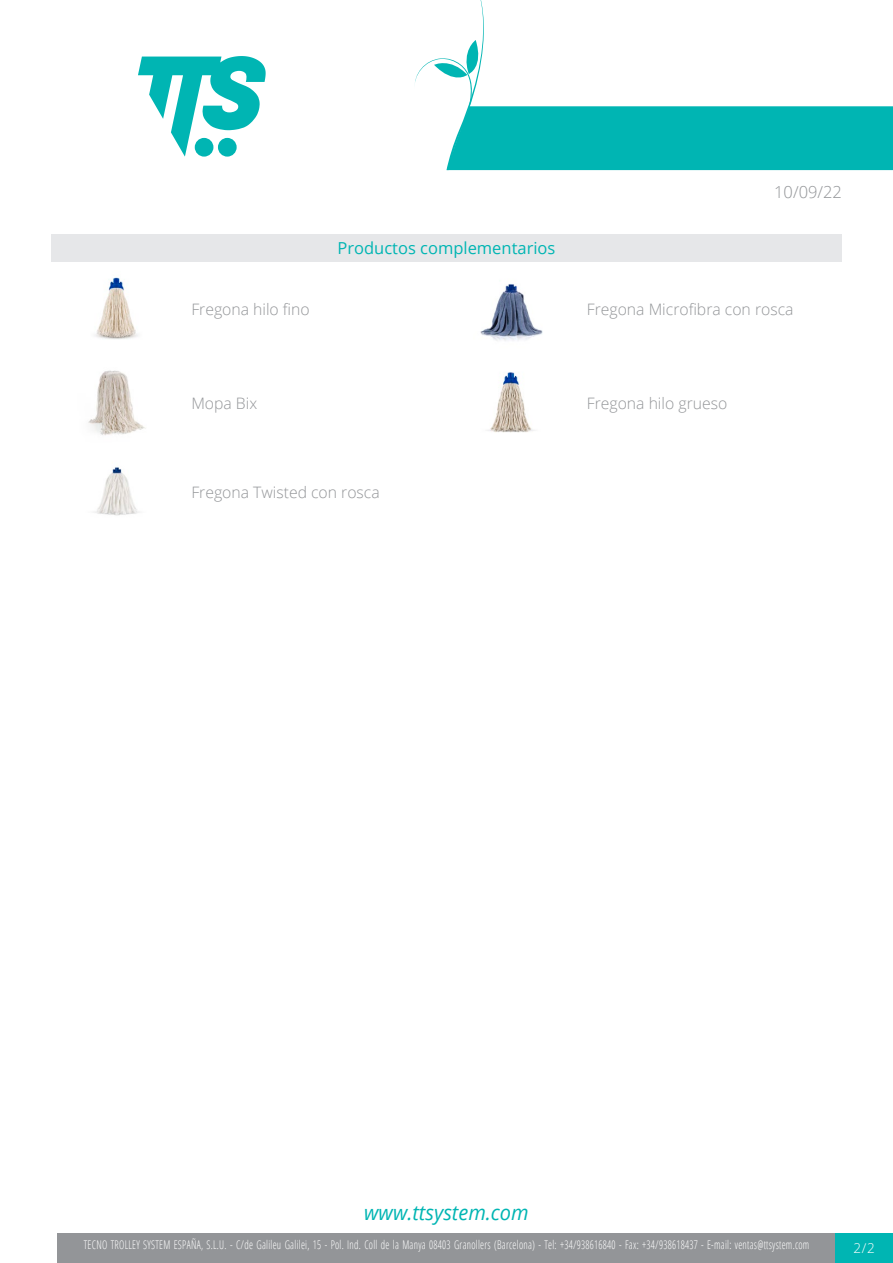
<style>
.page{position:relative;width:893px;height:1263px;background:#fff}
.page>*{position:absolute;margin:0;border:0;box-sizing:border-box;transform-origin:0 0}
.t1{font:italic 20.85px "Open Sans";color:#00b5b3;scale:.96 1}
.Titolo4{font:16.5px "Open Sans";color:#00b5b3}
.t2{font:300 16.5px "Open Sans";color:#939598}
.Nome{font:300 15.75px "Open Sans";color:#939598}
.t3{font:300 13.5px "Open Sans";color:#fff}
.t4{font:300 12px "Open Sans Condensed";letter-spacing:.025em;color:#fff;scale:.85 1}
</style>
<div class="page">
<svg style="left:138px;top:56px;width:128px;height:101px"></svg>
<div style="left:57px;top:1233px;width:779px;height:30px;background:#939598"></div>
<div style="left:836px;top:1233px;width:57px;height:30px;background:#00b5b3"></div>
<svg style="left:415px;top:0;width:478px;height:170px"></svg>
<div style="left:51px;top:234px;width:791px;height:28px;background:#e6e7e9"></div>
<img style="left:95px;top:277px;width:43px;height:62px">
<img style="left:480px;top:284px;width:63px;height:57px">
<img style="left:88px;top:370px;width:58px;height:65px">
<img style="left:487px;top:372px;width:47px;height:61px">
<img style="left:94px;top:467px;width:45px;height:49px">
<p class="Titolo4" style="left:338px;top:237px;width:219px">Productos complementarios</p>
<h2 class="t2" style="left:774px;top:180px;width:69px">10/09/22</h2>
<p class="Nome" style="left:191px;top:299px;width:120px">Fregona hilo fino</p>
<p class="Nome" style="left:587px;top:299px;width:208px">Fregona Microfibra con rosca</p>
<p class="Nome" style="left:191px;top:392px;width:67px">Mopa Bix</p>
<p class="Nome" style="left:587px;top:392px;width:142px">Fregona hilo grueso</p>
<p class="Nome" style="left:191px;top:482px;width:190px">Fregona Twisted con rosca</p>
<h1 class="t1" style="left:364px;top:1198px;width:173px">www.ttsystem.com</h1>
<p class="t4" style="left:84px;top:1236px;width:855px">TECNO TROLLEY SYSTEM ESPAÑA, S.L.U. - C/de Galileu Galilei, 15 - Pol. Ind. Coll de la Manya 08403 Granollers (Barcelona) - Tel: +34/938616840 - Fax: +34/938618437 - E-mail: ventas@ttsystem.com</p>
<p class="t3" style="left:854px;top:1239px;width:23px">2/2</p>
</div>
